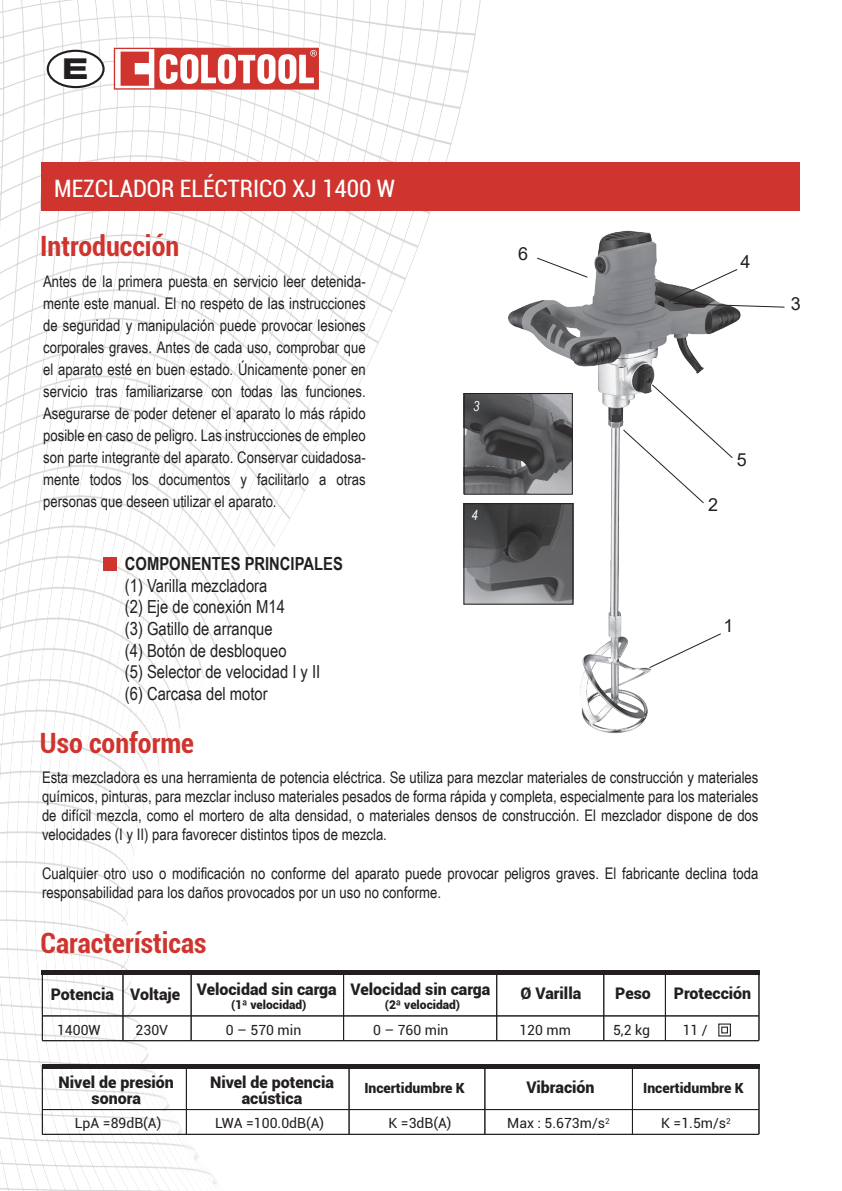
<style>
.page{position:relative;width:842px;height:1191px;background:#fff}
.page>*{position:absolute;margin:0;border:0;box-sizing:border-box;transform-origin:0 0}
.t1{font:700 condensed 28px "Roboto";color:#cf342e}
.t2{font:28px "Eurostile Bold Extended Two";color:#231f20}
.t3{font:condensed 24px "Roboto";color:#fff}
.t4{font:18px/21.6px "Arial Narrow";color:#231f20}
.t5{font:700 18px "Arial Narrow";color:#231f20}
.t6{font:18px "Arial";color:#231f20}
.t7{font:16px/22px "Arial Narrow";color:#231f20;text-align:justify}
.t8{font:900 16px/16px "Roboto";color:#231f20;text-align:center}
.t9{font:14px "Roboto";color:#231f20}
.t10{font:900 14px "Roboto";color:#231f20}
.t11{font:italic 13.8px "Arial Narrow";color:#fff}
.t12{font:900 12px "Roboto";color:#231f20}
</style>
<div class="page">
<img style="left:0;top:0;width:525px;height:1191px">
<div style="left:41px;top:162px;width:758px;height:48px;background:#cf342e"></div>
<div style="left:103px;top:557px;width:13px;height:13px;background:#cf342e"></div>
<svg style="left:115px;top:47px;width:205px;height:42px"></svg>
<svg style="left:114px;top:48px;width:205px;height:42px"></svg>
<hr style="left:42px;top:970px;width:470px;height:4px;background:#231f20">
<hr style="left:512px;top:970px;width:247px;height:4px;background:#231f20">
<hr style="left:42px;top:1015px;width:717px;height:1px;background:#231f20">
<hr style="left:42px;top:1040px;width:717px;height:1px;background:#231f20">
<hr style="left:665px;top:972px;width:1px;height:68px;background:#231f20">
<hr style="left:603px;top:972px;width:1px;height:68px;background:#231f20">
<hr style="left:758px;top:973px;width:1px;height:67px;background:#231f20">
<hr style="left:122px;top:971px;width:1px;height:69px;background:#231f20">
<hr style="left:42px;top:971px;width:1px;height:69px;background:#231f20">
<hr style="left:496px;top:973px;width:1px;height:67px;background:#231f20">
<hr style="left:343px;top:973px;width:1px;height:67px;background:#231f20">
<hr style="left:191px;top:973px;width:1px;height:67px;background:#231f20">
<div style="left:721px;top:1026px;width:7px;height:7px;border:1px solid #231f20"></div>
<div style="left:718px;top:1023px;width:13px;height:13px;border:1px solid #231f20"></div>
<hr style="left:42px;top:1064px;width:470px;height:4px;background:#231f20">
<hr style="left:512px;top:1064px;width:247px;height:4px;background:#231f20">
<hr style="left:42px;top:1109px;width:717px;height:1px;background:#231f20">
<hr style="left:42px;top:1133px;width:717px;height:1px;background:#231f20">
<hr style="left:758px;top:1066px;width:1px;height:68px;background:#231f20">
<hr style="left:42px;top:1065px;width:1px;height:69px;background:#231f20">
<hr style="left:484px;top:1066px;width:1px;height:68px;background:#231f20">
<hr style="left:632px;top:1066px;width:1px;height:68px;background:#231f20">
<hr style="left:186px;top:1066px;width:1px;height:68px;background:#231f20">
<hr style="left:349px;top:1066px;width:1px;height:68px;background:#231f20">
<div style="left:48px;top:51px;width:56px;height:36px;background:#fff;border-radius:50%"></div>
<div style="left:47px;top:50px;width:58px;height:38px;border:2px solid #231f20;border-radius:50%"></div>
<img style="left:499px;top:217px;width:242px;height:531px">
<svg style="left:648px;top:632px;width:74px;height:37px"></svg>
<svg style="left:622px;top:383px;width:112px;height:121px"></svg>
<svg style="left:536px;top:257px;width:53px;height:21px"></svg>
<svg style="left:667px;top:268px;width:118px;height:40px"></svg>
<img style="left:465px;top:505px;width:106px;height:97px">
<div style="left:463px;top:503px;width:110px;height:101px;border:1px solid #231f20"></div>
<img style="left:466px;top:395px;width:105px;height:97px">
<div style="left:464px;top:393px;width:109px;height:101px;border:1px solid #231f20"></div>
<h1 class="t2" style="left:62px;top:49px;width:28px">E</h1>
<h2 class="t3" style="left:54px;top:172px;width:342px">MEZCLADOR ELÉCTRICO XJ 1400 W</h2>
<h1 class="t1" style="left:40px;top:227px;width:141px">Introducción</h1>
<p class="t7" style="left:43px;top:270px;width:324px">Antes de la primera puesta en servicio leer detenida&shy;mente este manual. El no respeto de las instrucciones de seguridad y manipulación puede provocar lesiones corporales graves. Antes de cada uso, comprobar que el aparato esté en buen estado. Únicamente poner en servicio tras familiarizarse con todas las funciones.<br>Asegurarse de poder detener el aparato lo más rápido posible en caso de peligro. Las instrucciones de empleo son parte integrante del aparato. Conservar cuidadosa&shy;mente todos los documentos y facilitarlo a otras personas que deseen utilizar el aparato.</p>
<p class="t5" style="left:125px;top:550px;width:219px">COMPONENTES PRINCIPALES</p>
<p class="t4" style="left:125px;top:574px;width:197px">(1) Varilla mezcladora<br>(2) Eje de conexión M14<br>(3) Gatillo de arranque<br>(4) Botón de desbloqueo<br>(5) Selector de velocidad I y II (6) Carcasa del motor</p>
<h1 class="t1" style="left:40px;top:724px;width:156px">Uso conforme</h1>
<p class="t6" style="left:518px;top:241px;width:12px">6</p>
<p class="t11" style="left:473px;top:396px;width:8px">3</p>
<p class="t11" style="left:472px;top:506px;width:8px">4</p>
<p class="t6" style="left:740px;top:249px;width:12px">4</p>
<p class="t6" style="left:708px;top:492px;width:12px">2</p>
<p class="t6" style="left:737px;top:447px;width:12px">5</p>
<p class="t6" style="left:723px;top:613px;width:12px">1</p>
<p class="t7" style="left:42px;top:766px;width:718px;line-height:19.2px">Esta mezcladora es una herramienta de potencia eléctrica. Se utiliza para mezclar materiales de construcción y materiales químicos, pinturas, para mezclar incluso materiales pesados de forma rápida y completa, especialmente para los materiales de difícil mezcla, como el mortero de alta densidad, o materiales densos de construcción. El mezclador dispone de dos velocidades (I y II) para favorecer distintos tipos de mezcla.</p>
<p class="t7" style="left:42px;top:862px;width:718px;line-height:19.2px">Cualquier otro uso o modificación no conforme del aparato puede provocar peligros graves. El fabricante declina toda responsabilidad para los daños provocados por un uso no conforme.</p>
<h1 class="t1" style="left:41px;top:923px;width:167px">Características</h1>
<p class="t8" style="left:51px;top:985px;width:131px">Potencia Voltaje</p>
<p class="t8" style="left:351px;top:981px;width:141px">Velocidad sin carga</p>
<p class="t12" style="left:385px;top:996px;width:77px">(2ª velocidad)</p>
<p class="t8" style="left:197px;top:981px;width:141px">Velocidad sin carga</p>
<p class="t12" style="left:231px;top:996px;width:77px">(1ª velocidad)</p>
<p class="t8" style="left:520px;top:985px;width:62px">Ø Varilla</p>
<p class="t8" style="left:615px;top:985px;width:37px">Peso</p>
<p class="t8" style="left:674px;top:984px;width:79px">Protección</p>
<p class="t9" style="left:613px;top:1020px;width:38px">5,2 kg</p>
<p class="t9" style="left:57px;top:1020px;width:45px">1400W</p>
<p class="t9" style="left:136px;top:1020px;width:34px">230V</p>
<p class="t9" style="left:226px;top:1020px;width:77px">0 – 570 min</p>
<p class="t9" style="left:373px;top:1020px;width:77px">0 – 760 min</p>
<p class="t9" style="left:519px;top:1020px;width:53px">120 mm</p>
<p class="t9" style="left:683px;top:1020px;width:27px">11 /</p>
<p class="t8" style="left:59px;top:1073px;width:117px">Nivel de presión</p>
<p class="t10" style="left:364px;top:1078px;width:102px">Incertidumbre K</p>
<p class="t8" style="left:526px;top:1078px;width:70px">Vibración</p>
<p class="t10" style="left:643px;top:1078px;width:102px">Incertidumbre K</p>
<p class="t8" style="left:92px;top:1089px;width:51px">sonora</p>
<p class="t8" style="left:210px;top:1073px;width:125px">Nivel de potencia acústica</p>
<p class="t9" style="left:75px;top:1113px;width:88px">LpA =89dB(A)</p>
<p class="t9" style="left:215px;top:1113px;width:111px">LWA =100.0dB(A)</p>
<p class="t9" style="left:507px;top:1113px;width:104px">Max : 5.673m/s<sup>2</sup></p>
<p class="t9" style="left:661px;top:1113px;width:71px">K =1.5m/s<sup>2</sup></p>
<p class="t9" style="left:388px;top:1113px;width:65px">K =3dB(A)</p>
<p class="t6" style="left:791px;top:291px;width:12px">3</p>
</div>
